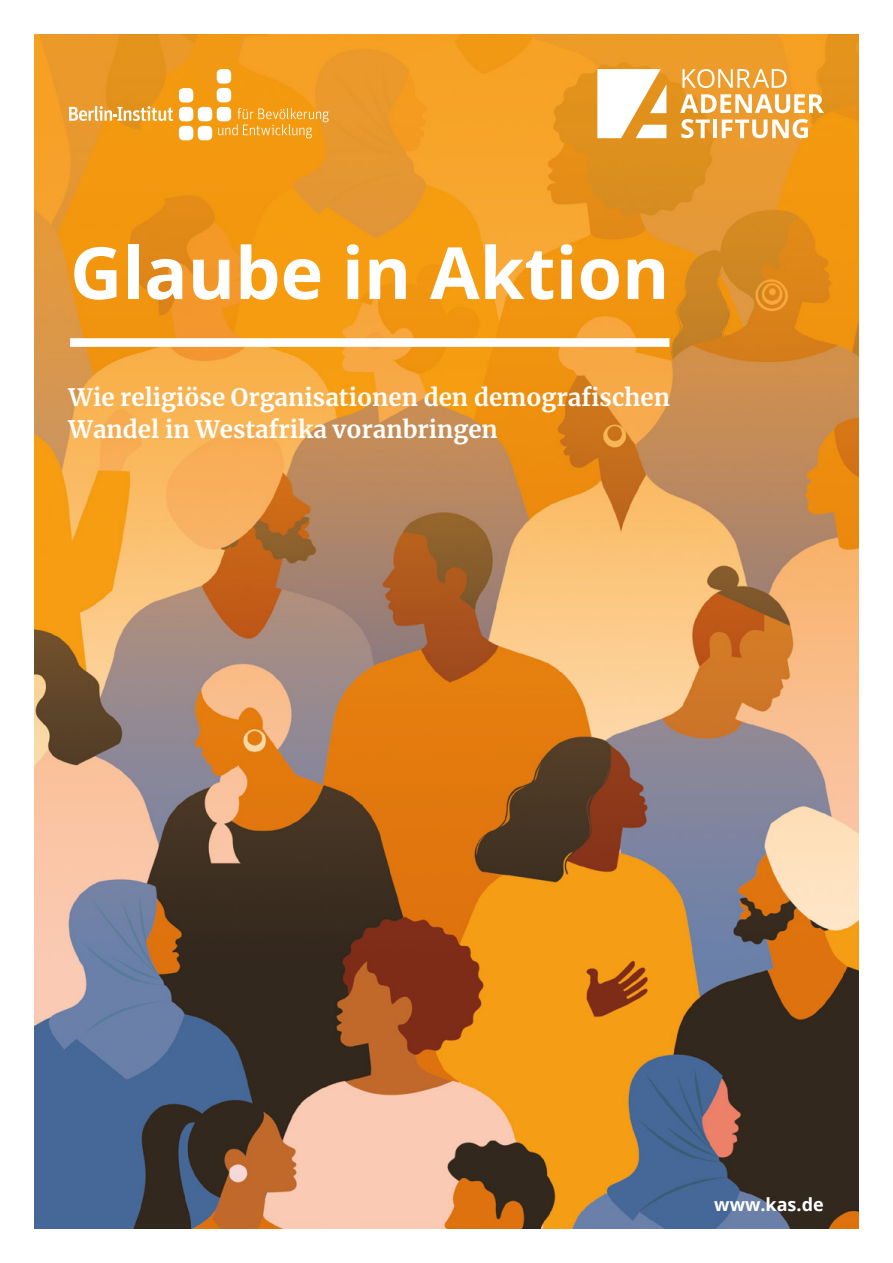
<style>
.page{position:relative;width:893px;height:1263px;background:#fff}
.page>*{position:absolute;margin:0;border:0;box-sizing:border-box;transform-origin:0 0}
.Titel_H1{font:700 72px "Open Sans";color:#fff}
.Titel_Subheadline{font:700 24px/31.5px "Merriweather KAS";color:#fff}
.t1{font:700 18px "Open Sans";color:#fff}
</style>
<div class="page">
<img style="left:35px;top:35px;width:823px;height:1193px">
<svg style="left:682px;top:69px;width:105px;height:19px"></svg>
<svg style="left:680px;top:94px;width:144px;height:19px"></svg>
<svg style="left:681px;top:119px;width:29px;height:19px"></svg>
<hr style="left:713px;top:120px;width:4px;height:18px;background:#fff">
<svg style="left:722px;top:119px;width:86px;height:19px"></svg>
<svg style="left:597px;top:69px;width:69px;height:69px"></svg>
<div style="left:70px;top:338px;width:599px;height:9px;background:#fff"></div>
<svg style="left:69px;top:106px;width:104px;height:15px"></svg>
<div style="left:179px;top:88px;width:14px;height:15px;background:#fff;border-radius:5px"></div>
<div style="left:179px;top:107px;width:14px;height:14px;background:#fff;border-radius:5px"></div>
<div style="left:179px;top:126px;width:14px;height:14px;background:#fff;border-radius:5px"></div>
<div style="left:198px;top:107px;width:14px;height:14px;background:#fff;border-radius:5px"></div>
<div style="left:198px;top:126px;width:14px;height:14px;background:#fff;border-radius:5px"></div>
<div style="left:217px;top:69px;width:14px;height:15px;background:#fff;border-radius:5px"></div>
<div style="left:217px;top:88px;width:14px;height:14px;background:#fff;border-radius:5px"></div>
<div style="left:217px;top:107px;width:14px;height:14px;background:#fff;border-radius:5px"></div>
<svg style="left:218px;top:108px;width:111px;height:30px;background:#f4ac3e"></svg>
<p class="Titel_H1" style="left:70px;top:222px;width:601px">Glaube in Aktion</p>
<p class="Titel_Subheadline" style="left:69px;top:381px;width:603px">Wie religiöse Organisationen den demografischen<br>Wandel in Westafrika voranbringen</p>
<p class="t1" style="left:714px;top:1192px;width:111px">www.kas.de</p>
</div>
